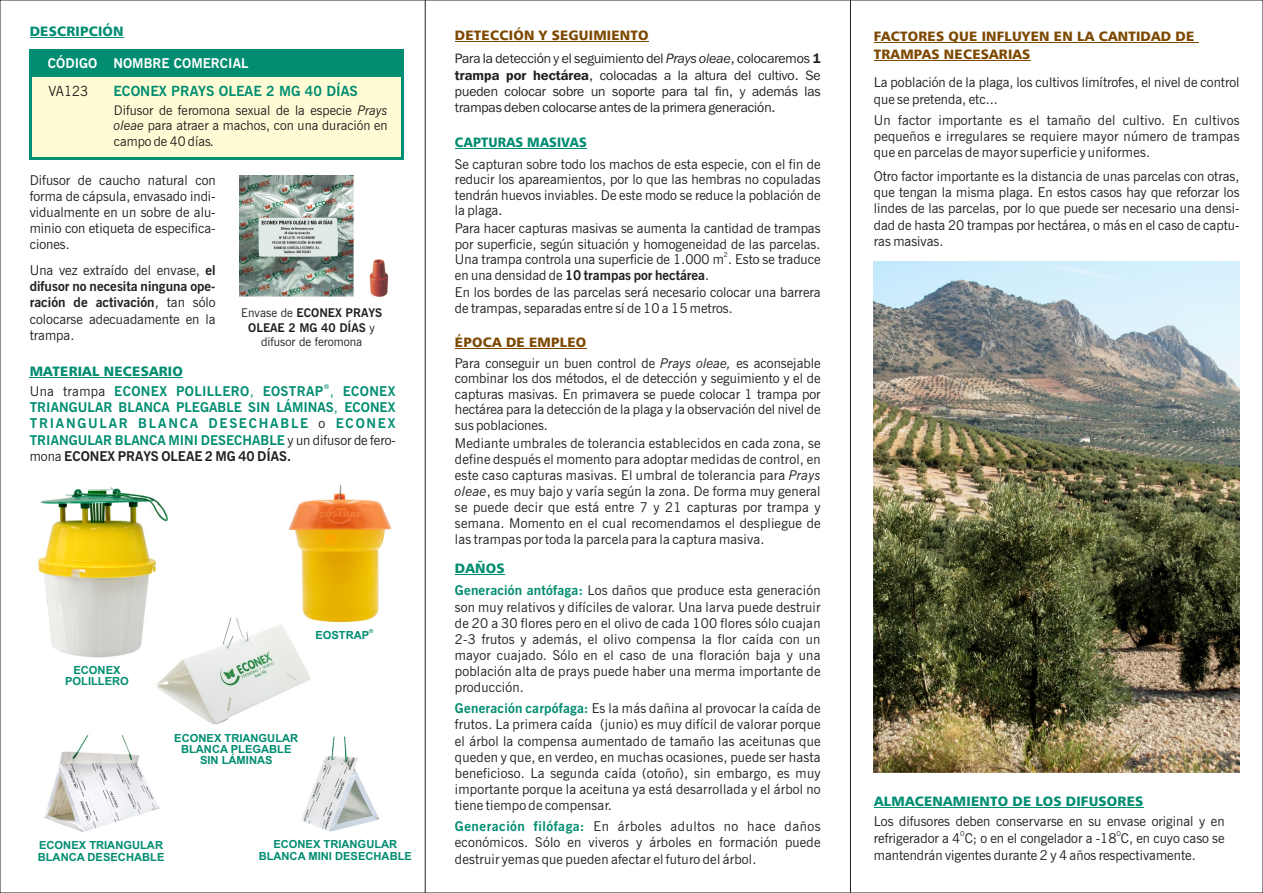
<style>
.page{position:relative;width:1263px;height:893px;background:#fff}
.page>*{position:absolute;margin:0;border:0;box-sizing:border-box;transform-origin:0 0}
.t1{font:700 14.1px "News Gothic BT";color:#008d71}
.t2{font:14.1px "News Gothic BT";color:#231f20;scale:.96 1}
.t3{font:13.5px/16.2px "News Gothic BT";color:#231f20;text-align:justify}
.t4{font:13.5px/16.2px "Franklin Gothic IT Cby BT";color:#231f20;text-align:justify}
.t5{font:700 13.5px/16.2px "News Gothic BT";color:#008d71;text-align:justify}
.t6{font:13.5px/18.3px "Humanist 777 BT Black B";letter-spacing:.015em;color:#7d4800}
.t7{font:13.5px "Humanist 777 BT Black B";letter-spacing:.015em;color:#008d71}
.t8{font:700 13.5px "News Gothic BT";color:#fff}
.t9{font:13.5px "Humanist 777 BT Black B";letter-spacing:.015em;color:#008d71;scale:.94 1}
.t10{font:13.5px "News Gothic BT";letter-spacing:.025em;color:#231f20}
.t11{font:13.2px/15.8px "News Gothic BT";color:#231f20;text-align:justify}
.t12{font:12px/14.4px "News Gothic BT";color:#231f20;text-align:center}
.t13{font:700 11.1px/11.4px "Arial";color:#008d71;text-align:center}
.t14{font:6.75px "News Gothic BT";color:#231f20}
.t15{font:700 6.75px "News Gothic BT";color:#008d71}
.t16{font:700 5.55px "Arial";color:#008d71}
.s1{font-style:italic}
.s2{font-weight:700}
.s3{font-weight:400}
.s4{font-weight:400;color:#231f20}
.s5{color:#231f20}
.s6{font-weight:600}
.s7{font-weight:700;color:#008d71}
</style>
<div class="page">
<img style="left:38px;top:485px;width:354px;height:347px">
<hr style="left:425px;top:0;width:1px;height:893px;background:#231f20">
<hr style="left:850px;top:0;width:1px;height:893px;background:#231f20">
<hr style="left:455px;top:574px;width:49px;height:1px;background:#008d71">
<div style="left:32px;top:77px;width:369px;height:82px;background:#fffcd5"></div>
<hr style="left:30px;top:157px;width:373px;height:2px;background:#008d71">
<div style="left:30px;top:49px;width:373px;height:28px;background:#008d71"></div>
<hr style="left:30px;top:49px;width:2px;height:110px;background:#008d71">
<hr style="left:401px;top:49px;width:2px;height:110px;background:#008d71">
<hr style="left:30px;top:37px;width:94px;height:1px;background:#008d71">
<img style="left:239px;top:176px;width:149px;height:121px">
<hr style="left:455px;top:41px;width:194px;height:1px;background:#7d4800">
<hr style="left:455px;top:148px;width:132px;height:1px;background:#008d71">
<hr style="left:455px;top:349px;width:131px;height:1px;background:#7d4800">
<hr style="left:874px;top:42px;width:324px;height:1px;background:#7d4800">
<hr style="left:874px;top:61px;width:156px;height:1px;background:#7d4800">
<img style="left:874px;top:262px;width:365px;height:511px">
<hr style="left:874px;top:808px;width:269px;height:1px;background:#008d71">
<hr style="left:30px;top:377px;width:153px;height:1px;background:#008d71">
<p class="t7" style="left:30px;top:26px;width:95px">DESCRIPCIÓN</p>
<p class="t8" style="left:48px;top:57px;width:202px">CÓDIGO NOMBRE COMERCIAL</p>
<p class="t2" style="left:48px;top:85px;width:43px">VA123</p>
<p class="t1" style="left:113px;top:85px;width:246px">ECONEX PRAYS OLEAE 2 MG 40 DÍAS</p>
<p class="t11" style="left:114px;top:103px;width:275px">Difusor de feromona sexual de la especie <span class="s1">Prays oleae</span> para atraer a machos, con una duración en campo de 40 días<span class="s1">.</span></p>
<p class="t3" style="left:30px;top:173px;width:187px">Difusor de caucho natural con forma de cápsula, envasado indi&shy;vidualmente en un sobre de alu&shy;minio con etiqueta de especifica&shy;ciones.</p>
<p class="t3" style="left:30px;top:263px;width:187px">Una vez extraído del envase, <span class="s2">el difusor no necesita ninguna ope&shy;ración de activación</span>, tan sólo colocarse adecuadamente en la trampa.</p>
<p class="t7" style="left:30px;top:365px;width:155px">MATERIAL NECESARIO</p>
<p class="t12" style="left:241px;top:307px;width:142px">Envase de <span class="s2">ECONEX PRAYS<br>OLEAE 2 MG 40 DÍAS</span> y difusor de feromona</p>
<p class="t10" style="left:30px;top:386px;width:77px">Una trampa</p>
<p class="t15" style="left:324px;top:384px;width:7px">®</p>
<p class="t5" style="left:30px;top:384px;width:368px;text-indent:85px">ECONEX POLILLERO<span class="s3">,</span> EOSTRAP <span class="s3">,</span> ECONEX TRIANGULAR BLANCA PLEGABLE SIN LÁMINAS<span class="s3">,</span> ECONEX TRIANGULAR BLANCA DESECHABLE <span class="s4">o</span> ECONEX TRIANGULAR BLANCA MINI DESECHABLE <span class="s4">y un difusor de fero&shy;mona</span> <span class="s5">ECONEX PRAYS OLEAE 2 MG 40 DÍAS.</span></p>
<p class="t13" style="left:65px;top:665px;width:65px">ECONEX<br>POLILLERO</p>
<p class="t16" style="left:369px;top:629px;width:6px">®</p>
<p class="t13" style="left:315px;top:630px;width:55px">EOSTRAP</p>
<p class="t13" style="left:174px;top:733px;width:125px">ECONEX TRIANGULAR<br>BLANCA PLEGABLE<br>SIN LÁMINAS</p>
<p class="t13" style="left:38px;top:841px;width:128px;text-align:left">ECONEX TRIANGULAR<br>BLANCA DESECHABLE</p>
<p class="t13" style="left:259px;top:840px;width:155px">ECONEX TRIANGULAR<br>BLANCA MINI DESECHABLE</p>
<p class="t6" style="left:455px;top:27px;width:195px">DETECCIÓN Y SEGUIMIENTO</p>
<p class="t4" style="left:455px;top:52px;width:367px">Para la detección y el seguimiento del <span class="s1">Prays oleae</span>, colocaremos <span class="s6">1 trampa por hectárea</span>, colocadas a la altura del cultivo. Se pueden colocar sobre un soporte para tal fin, y además las trampas deben colocarse antes de la primera generación.</p>
<p class="t9" style="left:455px;top:136px;width:142px">CAPTURAS MASIVAS</p>
<p class="t3" style="left:455px;top:158px;width:367px;line-height:15.5px">Se capturan sobre todo los machos de esta especie, con el fin de reducir los apareamientos, por lo que las hembras no copuladas tendrán huevos inviables. De este modo se reduce la población de la plaga.</p>
<p class="t3" style="left:455px;top:222px;width:367px;line-height:15.5px">Para hacer capturas masivas se aumenta la cantidad de trampas por superficie, según situación y homogeneidad de las parcelas.</p>
<p class="t14" style="left:724px;top:252px;width:6px">2</p>
<p class="t3" style="left:455px;top:253px;width:367px;line-height:15.6px">Una trampa controla una superficie de 1.000 m . Esto se traduce en una densidad de <span class="s2">10 trampas por hectárea</span>.</p>
<p class="t3" style="left:455px;top:286px;width:367px;line-height:15.5px">En los bordes de las parcelas será necesario colocar una barrera de trampas, separadas entre sí de 10 a 15 metros.</p>
<p class="t6" style="left:455px;top:335px;width:133px">ÉPOCA DE EMPLEO</p>
<p class="t3" style="left:455px;top:357px;width:367px;line-height:15.5px">Para conseguir un buen control de <span class="s1">Prays oleae,</span> es aconsejable combinar los dos métodos, el de detección y seguimiento y el de capturas masivas. En primavera se puede colocar 1 trampa por hectárea para la detección de la plaga y la observación del nivel de sus poblaciones.</p>
<p class="t3" style="left:455px;top:436px;width:367px">Mediante umbrales de tolerancia establecidos en cada zona, se define después el momento para adoptar medidas de control, en este caso capturas masivas. El umbral de tolerancia para <span class="s1">Prays oleae</span>, es muy bajo y varía según la zona. De forma muy general se puede decir que está entre 7 y 21 capturas por trampa y semana. Momento en el cual recomendamos el despliegue de las trampas por toda la parcela para la captura masiva.</p>
<p class="t7" style="left:455px;top:563px;width:51px">DAÑOS</p>
<p class="t3" style="left:455px;top:584px;width:367px"><span class="s7">Generación antófaga:</span> Los daños que produce esta generación son muy relativos y difíciles de valorar. Una larva puede destruir de 20 a 30 flores pero en el olivo de cada 100 flores sólo cuajan 2-3 frutos y además, el olivo compensa la flor caída con un mayor cuajado. Sólo en el caso de una floración baja y una población alta de prays puede haber una merma importante de producción.</p>
<p class="t3" style="left:455px;top:702px;width:367px"><span class="s7">Generación carpófaga:</span> Es la más dañina al provocar la caída de frutos. La primera caída (junio) es muy difícil de valorar porque el árbol la compensa aumentado de tamaño las aceitunas que queden y que, en verdeo, en muchas ocasiones, puede ser hasta beneficioso. La segunda caída (otoño), sin embargo, es muy importante porque la aceituna ya está desarrollada y el árbol no tiene tiempo de compensar.</p>
<p class="t3" style="left:455px;top:820px;width:367px"><span class="s7">Generación filófaga:</span> En árboles adultos no hace daños económicos. Sólo en viveros y árboles en formación puede destruir yemas que pueden afectar el futuro del árbol.</p>
<p class="t6" style="left:874px;top:28px;width:322px">FACTORES QUE INFLUYEN EN LA CANTIDAD DE<br>TRAMPAS NECESARIAS</p>
<p class="t3" style="left:874px;top:76px;width:367px">La población de la plaga, los cultivos limítrofes, el nivel de control que se pretenda, etc...</p>
<p class="t3" style="left:874px;top:113px;width:367px">Un factor importante es el tamaño del cultivo. En cultivos pequeños e irregulares se requiere mayor número de trampas que en parcelas de mayor superficie y uniformes.</p>
<p class="t3" style="left:874px;top:169px;width:367px">Otro factor importante es la distancia de unas parcelas con otras, que tengan la misma plaga. En estos casos hay que reforzar los lindes de las parcelas, por lo que puede ser necesario una densi&shy;dad de hasta 20 trampas por hectárea, o más en el caso de captu&shy;ras masivas.</p>
<p class="t7" style="left:874px;top:796px;width:271px">ALMACENAMIENTO DE LOS DIFUSORES</p>
<p class="t3" style="left:874px;top:814px;width:352px">Los difusores deben conservarse en su envase original y en</p>
<p class="t14" style="left:960px;top:831px;width:6px">O</p>
<p class="t14" style="left:1116px;top:831px;width:6px">O</p>
<p class="t3" style="left:874px;top:831px;width:352px;line-height:17px">refrigerador a 4 C; o en el congelador a -18 C, en cuyo caso se mantendrán vigentes durante 2 y 4 años respectivamente.</p>
</div>
